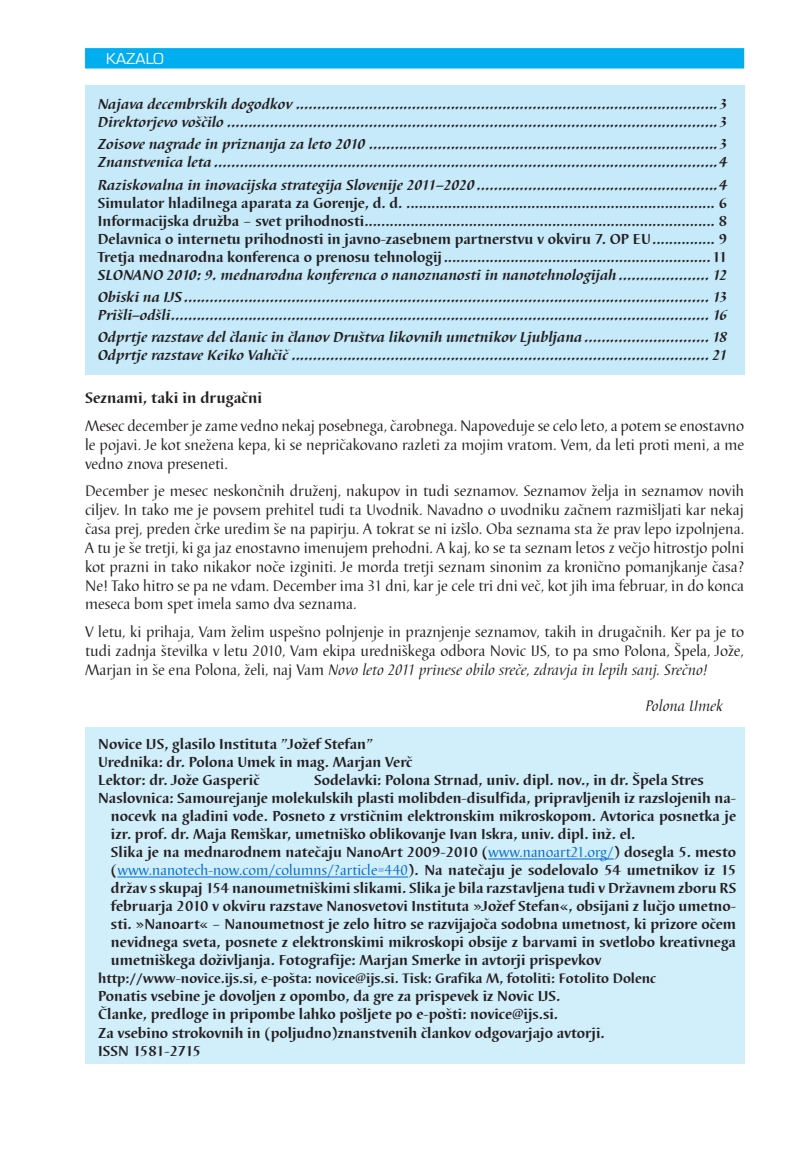
<style>
.page{position:relative;width:808px;height:1149px;background:#fff}
.page>*{position:absolute;margin:0;border:0;box-sizing:border-box;transform-origin:0 0}
.t1{font:16.5px "Eurostile TEE";color:#fff}
.t2{font:15.75px/18.9px "Barbedor TEE";color:#231f20;text-align:justify}
.t3{font:700 15.75px "Barbedor TEE";color:#231f20}
.t4{font:italic 15.75px "Barbedor TEE";color:#231f20}
.t5{font:700 15px/18px "Barbedor TEE";color:#231f20}
.t6{font:italic 700 15px/18px "Barbedor TEE";color:#231f20}
.t7{font:15px "Barbedor TEE";letter-spacing:.005em;color:#0069ce}
.t8{font:700 14.25px "Barbedor TEE";color:#231f20}
.s1{font-style:italic}
.s2{font-weight:400;color:#0069ce}
.s3{font-weight:700;color:#231f20}
</style>
<div class="page">
<div style="left:85px;top:85px;width:659px;height:290px;background:#c6eafa"></div>
<div style="left:85px;top:48px;width:659px;height:20px;background:#00aeef;border:2px solid #00aeef"></div>
<div style="left:85px;top:727px;width:659px;height:336px;background:#d1eefb"></div>
<hr style="left:488px;top:858px;width:126px;height:1px;background:#0069ce">
<hr style="left:117px;top:876px;width:291px;height:1px;background:#0069ce">
<p class="t1" style="left:106px;top:50px;width:59px">KAZALO</p>
<p class="t6" style="left:98px;top:95px;width:631px">Najava decembrskih dogodkov ..................................................................................................3<br>Direktorjevo voščilo ..................................................................................................................3</p>
<p class="t6" style="left:98px;top:135px;width:631px">Zoisove nagrade in priznanja za leto 2010 .................................................................................3<br>Znanstvenica leta .....................................................................................................................4</p>
<p class="t6" style="left:98px;top:176px;width:631px">Raziskovalna in inovacijska strategija Slovenije 2011–2020 ........................................................4</p>
<p class="t5" style="left:98px;top:194px;width:631px;text-align:justify">Simulator hladilnega aparata za Gorenje, d. d. .......................................................................... 6<br>Informacijska družba – svet prihodnosti.................................................................................... 8<br>Delavnica o internetu prihodnosti in javno-zasebnem partnerstvu v okviru 7. OP EU............... 9<br>Tretja mednarodna konferenca o prenosu tehnologij................................................................11</p>
<p class="t6" style="left:98px;top:264px;width:631px;line-height:22.2px">SLONANO 2010: 9. mednarodna konferenca o nanoznanosti in nanotehnologijah ..................... 12<br>Obiski na IJS .......................................................................................................................... 13</p>
<p class="t6" style="left:98px;top:304px;width:631px;line-height:22.2px">Prišli–odšli............................................................................................................................. 16<br>Odprtje razstave del članic in članov Društva likovnih umetnikov Ljubljana ............................. 18</p>
<p class="t6" style="left:98px;top:346px;width:631px">Odprtje razstave Keiko Vahčič ................................................................................................. 21</p>
<p class="t3" style="left:85px;top:389px;width:179px">Seznami, taki in drugačni</p>
<p class="t2" style="left:85px;top:416px;width:661px">Mesec december je zame vedno nekaj posebnega, čarobnega. Napoveduje se celo leto, a potem se enostavno le pojavi. Je kot snežena kepa, ki se nepričakovano razleti za mojim vratom. Vem, da leti proti meni, a me vedno znova preseneti.</p>
<p class="t2" style="left:85px;top:481px;width:661px">December je mesec neskončnih druženj, nakupov in tudi seznamov. Seznamov želja in seznamov novih ciljev. In tako me je povsem prehitel tudi ta Uvodnik. Navadno o uvodniku začnem razmišljati kar nekaj časa prej, preden črke uredim še na papirju. A tokrat se ni izšlo. Oba seznama sta že prav lepo izpolnjena.<br>A tu je še tretji, ki ga jaz enostavno imenujem prehodni. A kaj, ko se ta seznam letos z večjo hitrostjo polni kot prazni in tako nikakor noče izginiti. Je morda tretji seznam sinonim za kronično pomanjkanje časa?<br>Ne! Tako hitro se pa ne vdam. December ima 31 dni, kar je cele tri dni več, kot jih ima februar, in do konca meseca bom spet imela samo dva seznama.</p>
<p class="t2" style="left:85px;top:622px;width:661px">V letu, ki prihaja, Vam želim uspešno polnjenje in praznjenje seznamov, takih in drugačnih. Ker pa je to tudi zadnja številka v letu 2010, Vam ekipa uredniškega odbora Novic IJS, to pa smo Polona, Špela, Jože, Marjan in še ena Polona, želi, naj Vam <span class="s1">Novo leto 2011 prinese obilo sreče, zdravja in lepih sanj. Srečno!</span></p>
<p class="t4" style="left:645px;top:696px;width:79px">Polona Umek</p>
<p class="t5" style="left:98px;top:735px;width:316px">Novice IJS, glasilo Instituta ”Jožef Stefan”<br>Urednika: dr. Polona Umek in mag. Marjan Verč<br>Lektor: dr. Jože Gasperič</p>
<p class="t5" style="left:314px;top:771px;width:391px">Sodelavki: Polona Strnad, univ. dipl. nov., in dr. Špela Stres</p>
<p class="t5" style="left:98px;top:789px;width:639px">Naslovnica: Samourejanje molekulskih plasti molibden-disulfida, pripravljenih iz razslojenih na-</p>
<p class="t5" style="left:111px;top:807px;width:627px">nocevk na gladini vode. Posneto z vrstičnim elektronskim mikroskopom. Avtorica posnetka je</p>
<p class="t5" style="left:111px;top:825px;width:526px">izr. prof. dr. Maja Remškar, umetniško oblikovanje Ivan Iskra, univ. dipl. inž. el.</p>
<p class="t5" style="left:111px;top:843px;width:627px">Slika je na mednarodnem natečaju NanoArt 2009-2010 (<span class="s2">www.nanoart21.org/</span>) dosegla 5. mesto</p>
<p class="t7" style="left:111px;top:861px;width:627px"><span class="s3">(</span>www.nanotech-now.com/columns/?article=440<span class="s3">). Na natečaju je sodelovalo 54 umetnikov iz 15</span></p>
<p class="t5" style="left:111px;top:879px;width:627px">držav s skupaj 154 nanoumetniškimi slikami. Slika je bila razstavljena tudi v Državnem zboru RS</p>
<p class="t5" style="left:111px;top:897px;width:627px">februarja 2010 v okviru razstave Nanosvetovi Instituta »Jožef Stefan«, obsijani z lučjo umetno-</p>
<p class="t5" style="left:111px;top:915px;width:627px">sti. »Nanoart« – Nanoumetnost je zelo hitro se razvijajoča sodobna umetnost, ki prizore očem</p>
<p class="t5" style="left:111px;top:933px;width:627px">nevidnega sveta, posnete z elektronskimi mikroskopi obsije z barvami in svetlobo kreativnega</p>
<p class="t5" style="left:111px;top:951px;width:492px">umetniškega doživljanja. Fotografije: Marjan Smerke in avtorji prispevkov</p>
<p class="t8" style="left:98px;top:970px;width:559px">http://www-novice.ijs.si, e-pošta: novice@ijs.si. Tisk: Grafika M, fotoliti: Fotolito Dolenc</p>
<p class="t5" style="left:98px;top:987px;width:508px">Ponatis vsebine je dovoljen z opombo, da gre za prispevek iz Novic IJS.<br>Članke, predloge in pripombe lahko pošljete po e-pošti: novice@ijs.si.<br>Za vsebino strokovnih in (poljudno)znanstvenih člankov odgovarjajo avtorji.<br>ISSN 1581-2715</p>
</div>
